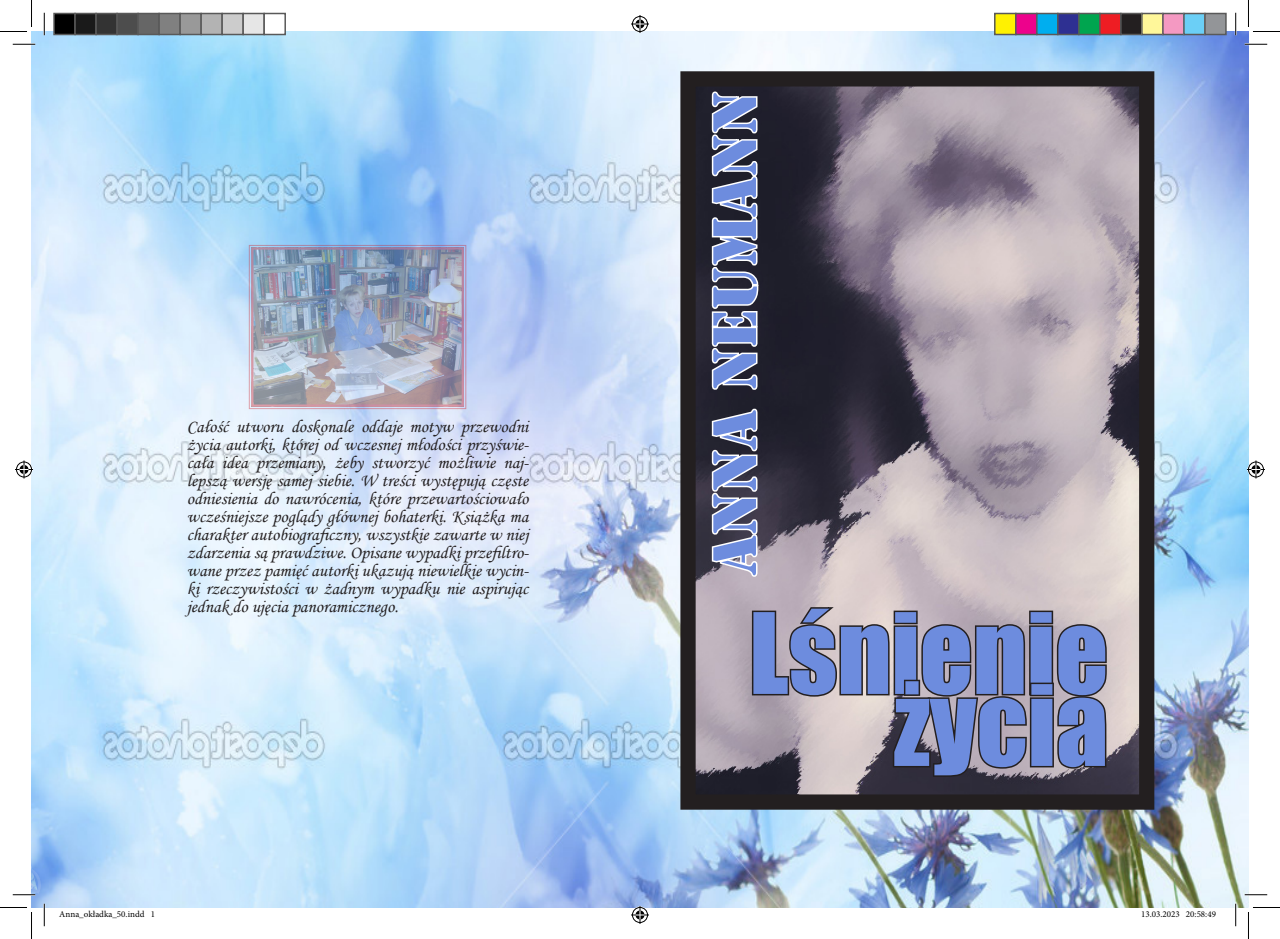
<style>
.page{position:relative;width:1280px;height:939px;background:#fff}
.page>*{position:absolute;margin:0;border:0;box-sizing:border-box;transform-origin:0 0}
.t1{font:103.5px "Impact";color:#6d8cde}
.t2{font:57px "Stencil Std";color:#6d8cde}
.t3{font:18px/18px "Monotype Corsiva";color:#231f20;text-align:justify}
.t4{font:9px "Minion Pro";color:#000}
</style>
<div class="page">
<img style="left:32px;top:32px;width:1216px;height:875px">
<img style="left:248px;top:245px;width:218px;height:164px">
<img style="left:696px;top:87px;width:442px;height:707px">
<div style="left:680px;top:71px;width:474px;height:739px;border:15px solid #231f20"></div>
<svg style="left:709px;top:407px;width:51px;height:171px"></svg>
<svg style="left:709px;top:90px;width:51px;height:301px"></svg>
<svg style="left:750px;top:604px;width:358px;height:174px;background:#9d9399"></svg>
<hr style="left:13px;top:43px;width:22px;height:2px;background:#fff">
<hr style="left:1244px;top:43px;width:22px;height:2px;background:#fff">
<hr style="left:1244px;top:894px;width:22px;height:2px;background:#fff">
<hr style="left:43px;top:13px;width:2px;height:22px;background:#fff">
<hr style="left:1234px;top:13px;width:2px;height:22px;background:#fff">
<hr style="left:1234px;top:904px;width:2px;height:22px;background:#fff">
<svg style="left:13px;top:44px;width:22px;height:1px"></svg>
<svg style="left:1244px;top:44px;width:22px;height:1px"></svg>
<svg style="left:1244px;top:894px;width:22px;height:1px"></svg>
<svg style="left:44px;top:13px;width:1px;height:22px"></svg>
<svg style="left:1235px;top:13px;width:1px;height:22px"></svg>
<svg style="left:1235px;top:904px;width:1px;height:22px"></svg>
<svg style="left:0;top:0;width:32px;height:32px"></svg>
<svg style="left:0;top:691px;width:45px;height:248px"></svg>
<svg style="left:1247px;top:0;width:32px;height:32px"></svg>
<svg style="left:1247px;top:907px;width:32px;height:32px"></svg>
<svg style="left:631px;top:15px;width:18px;height:18px"></svg>
<svg style="left:631px;top:906px;width:18px;height:18px"></svg>
<svg style="left:15px;top:460px;width:18px;height:18px"></svg>
<svg style="left:1246px;top:460px;width:18px;height:18px"></svg>
<div style="left:54px;top:14px;width:21px;height:21px;background:#000"></div>
<div style="left:53px;top:13px;width:23px;height:22px;border:2px solid #595959"></div>
<div style="left:75px;top:14px;width:21px;height:21px;background:#1a1a1a"></div>
<div style="left:74px;top:13px;width:23px;height:22px;border:2px solid #595959"></div>
<div style="left:96px;top:14px;width:21px;height:21px;background:#333"></div>
<div style="left:95px;top:13px;width:23px;height:22px;border:2px solid #595959"></div>
<div style="left:117px;top:14px;width:21px;height:21px;background:#4d4d4d"></div>
<div style="left:116px;top:13px;width:23px;height:22px;border:2px solid #595959"></div>
<div style="left:138px;top:14px;width:21px;height:21px;background:#666"></div>
<div style="left:137px;top:13px;width:23px;height:22px;border:2px solid #595959"></div>
<div style="left:159px;top:14px;width:21px;height:21px;background:#808080"></div>
<div style="left:158px;top:13px;width:23px;height:22px;border:2px solid #595959"></div>
<div style="left:180px;top:14px;width:21px;height:21px;background:#999"></div>
<div style="left:179px;top:13px;width:23px;height:22px;border:2px solid #595959"></div>
<div style="left:201px;top:14px;width:21px;height:21px;background:#b3b3b3"></div>
<div style="left:200px;top:13px;width:23px;height:22px;border:2px solid #595959"></div>
<div style="left:222px;top:14px;width:21px;height:21px;background:#ccc"></div>
<div style="left:221px;top:13px;width:23px;height:22px;border:2px solid #595959"></div>
<div style="left:243px;top:14px;width:21px;height:21px;background:#e6e6e6"></div>
<div style="left:242px;top:13px;width:23px;height:22px;border:2px solid #595959"></div>
<div style="left:263px;top:13px;width:23px;height:22px;border:2px solid #595959"></div>
<div style="left:994px;top:14px;width:21px;height:21px;background:#fff101"></div>
<div style="left:993px;top:13px;width:23px;height:22px;border:2px solid #595959"></div>
<div style="left:1015px;top:14px;width:21px;height:21px;background:#ed028c"></div>
<div style="left:1014px;top:13px;width:23px;height:22px;border:2px solid #595959"></div>
<div style="left:1036px;top:14px;width:21px;height:21px;background:#00aeef"></div>
<div style="left:1035px;top:13px;width:23px;height:22px;border:2px solid #595959"></div>
<div style="left:1057px;top:14px;width:21px;height:21px;background:#2e3092"></div>
<div style="left:1056px;top:13px;width:23px;height:22px;border:2px solid #595959"></div>
<div style="left:1078px;top:14px;width:21px;height:21px;background:#00a54f"></div>
<div style="left:1077px;top:13px;width:23px;height:22px;border:2px solid #595959"></div>
<div style="left:1099px;top:14px;width:21px;height:21px;background:#ee1d23"></div>
<div style="left:1098px;top:13px;width:23px;height:22px;border:2px solid #595959"></div>
<div style="left:1120px;top:14px;width:21px;height:21px;background:#231f20"></div>
<div style="left:1119px;top:13px;width:23px;height:22px;border:2px solid #595959"></div>
<div style="left:1141px;top:14px;width:21px;height:21px;background:#fff79a"></div>
<div style="left:1140px;top:13px;width:23px;height:22px;border:2px solid #595959"></div>
<div style="left:1162px;top:14px;width:21px;height:21px;background:#f499c2"></div>
<div style="left:1161px;top:13px;width:23px;height:22px;border:2px solid #595959"></div>
<div style="left:1183px;top:14px;width:21px;height:21px;background:#6bcff6"></div>
<div style="left:1182px;top:13px;width:23px;height:22px;border:2px solid #595959"></div>
<div style="left:1204px;top:14px;width:21px;height:21px;background:#939598"></div>
<div style="left:1203px;top:13px;width:23px;height:22px;border:2px solid #595959"></div>
<p class="t3" style="left:187px;top:417px;width:343px">Całość utworu doskonale oddaje motyw przewodni życia autorki, której od wczesnej młodości przyświe&shy;cała idea przemiany, żeby stworzyć możliwie naj&shy;lepszą wersję samej siebie. W treści występują częste odniesienia do nawrócenia, które przewartościowało wcześniejsze poglądy głównej bohaterki. Książka ma charakter autobiograficzny, wszystkie zawarte w niej zdarzenia są prawdziwe. Opisane wypadki przefiltro&shy;wane przez pamięć autorki ukazują niewielkie wycin&shy;ki rzeczywistości w żadnym wypadku nie aspirując jednak do ujęcia panoramicznego.</p>
<p class="t2" style="left:697px;top:575px;width:485px;rotate:-90deg">Anna Neumann</p>
<p class="t1" style="left:749px;top:573px;width:360px">Lśnienie</p>
<p class="t1" style="left:893px;top:645px;width:216px">życia</p>
<p class="t4" style="left:59px;top:908px;width:97px">Anna_okładka_50.indd 1</p>
<p class="t4" style="left:1140px;top:908px;width:76px">13.03.2023 20:58:49</p>
</div>
